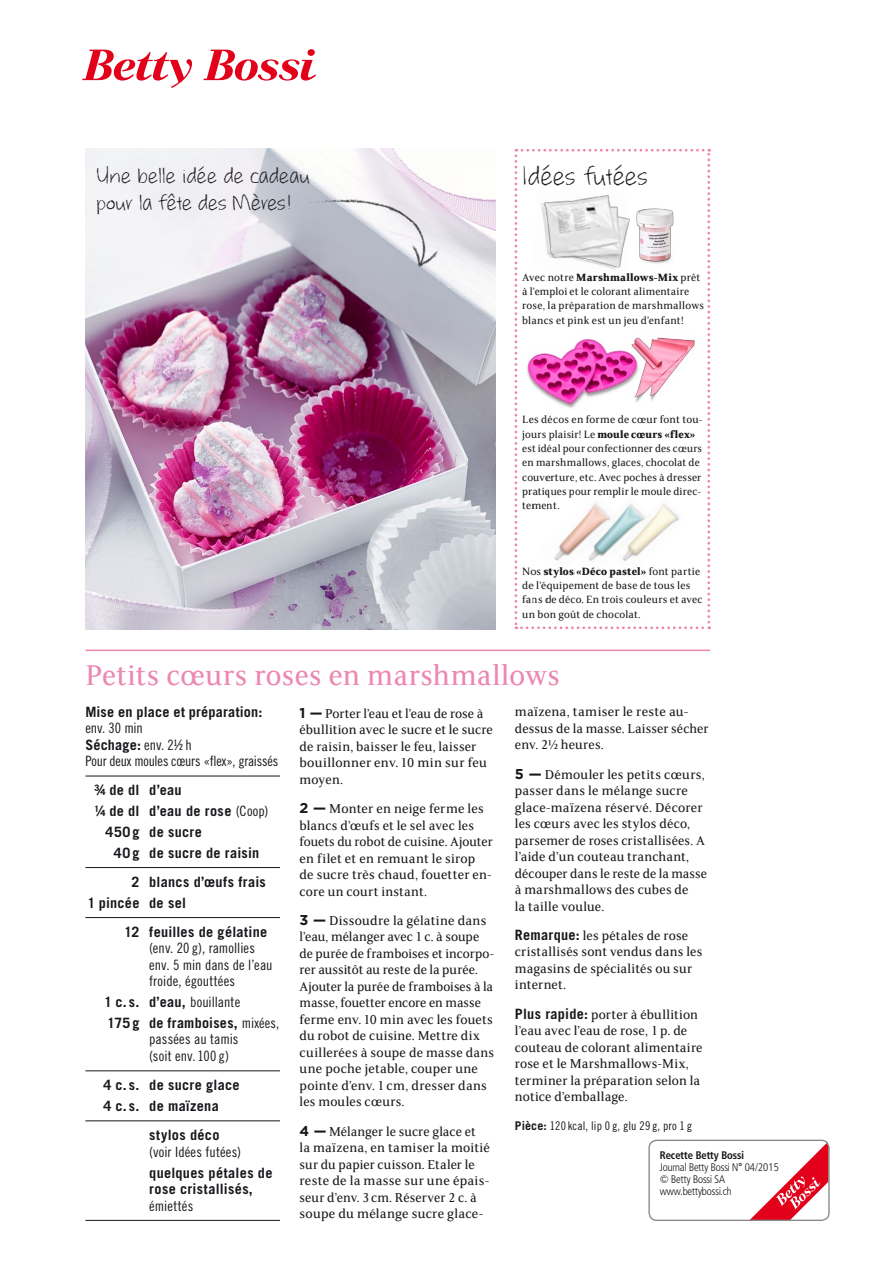
<style>
.page{position:relative;width:893px;height:1263px;background:#fff}
.page>*{position:absolute;margin:0;border:0;box-sizing:border-box;transform-origin:0 0}
.t1{font:32.85px "whateverittakes";letter-spacing:.025em;color:#1a171c}
.t2{font:31.5px "FS Sally B Bn";letter-spacing:.01em;color:#ed87b2}
.t3{font:27px/27px "whateverittakes";letter-spacing:.03em;color:#1a171c}
.t4{font:14.25px/16.5px "FS Sally B Bn";letter-spacing:.01em;color:#1a171c}
.t5{font:700 14.25px/20.7px "Trade Gothic B Bn";letter-spacing:.02em;color:#1a171c}
.t6{font:14.25px/16.5px "Trade Gothic B Bn Cn 18";letter-spacing:.005em;color:#1a171c}
.t7{font:12px "Trade Gothic B Bn Cn 18";letter-spacing:.01em;color:#1a171c}
.t8{font:11.55px/14.4px "FS Sally B Bn";letter-spacing:.01em;color:#1a171c}
.t9{font:10.8px/12px "Frutiger B Bn Con Light";color:#1a171c}
.t10{font:10.8px "Frutiger B Bn Con Bold";color:#1a171c}
.s1{font-weight:700}
.s2{font-family:"Gotham";font-weight:700}
.s3{font-family:"Trade Gothic B Bn Cn 18";font-weight:400}
.s4{font-family:"Trade Gothic B Bn";font-weight:700}
</style>
<div class="page">
<svg style="left:751px;top:1140px;width:77px;height:79px"></svg>
<div style="left:648px;top:1140px;width:182px;height:81px;border:1px solid #87888a;border-radius:8px"></div>
<svg style="left:82px;top:50px;width:110px;height:38px"></svg>
<svg style="left:203px;top:49px;width:113px;height:32px"></svg>
<img style="left:85px;top:149px;width:410px;height:480px">
<svg style="left:514px;top:149px;width:196px;height:480px"></svg>
<img style="left:537px;top:491px;width:82px;height:83px">
<img style="left:575px;top:496px;width:34px;height:78px">
<img style="left:609px;top:496px;width:78px;height:79px">
<img style="left:534px;top:190px;width:4px;height:83px">
<img style="left:538px;top:189px;width:96px;height:84px">
<img style="left:521px;top:332px;width:122px;height:86px">
<img style="left:631px;top:334px;width:66px;height:70px">
<img style="left:631px;top:201px;width:47px;height:67px">
<hr style="left:85px;top:650px;width:625px;height:1px;background:#ed87b2">
<hr style="left:85px;top:776px;width:195px;height:1px;background:#1a171c">
<hr style="left:85px;top:867px;width:195px;height:1px;background:#1a171c">
<hr style="left:85px;top:917px;width:195px;height:1px;background:#1a171c">
<hr style="left:85px;top:1070px;width:195px;height:1px;background:#1a171c">
<hr style="left:85px;top:1120px;width:195px;height:1px;background:#1a171c">
<hr style="left:85px;top:1220px;width:195px;height:1px;background:#1a171c">
<img style="left:304px;top:162px;width:141px;height:125px">
<h3 class="t3" style="left:97px;top:161px;width:214px">Une belle idée de cadeau pour la fête des Mères!</h3>
<h1 class="t1" style="left:522px;top:157px;width:127px">Idées futées</h1>
<p class="t8" style="left:522px;top:269px;width:184px">Avec notre <span class="s1">Marshmallows-Mix</span> prêt à l’emploi et le colorant alimentaire rose, la préparation de marshmallows blancs et pink est un jeu d’enfant!</p>
<p class="t8" style="left:522px;top:412px;width:182px">Les décos en forme de cœur font tou&shy;jours plaisir! Le <span class="s1">moule cœurs «flex» </span>est idéal pour confectionner des cœurs en marshmallows, glaces, chocolat de couverture, etc. Avec poches à dresser pratiques pour remplir le moule direc&shy;tement.</p>
<p class="t8" style="left:522px;top:563px;width:182px">Nos <span class="s1">stylos «Déco pastel»</span> font partie de l’équipement de base de tous les fans de déco. En trois couleurs et avec un bon goût de chocolat.</p>
<h2 class="t2" style="left:85px;top:654px;width:476px">Petits cœurs roses en marshmallows</h2>
<p class="t4" style="left:300px;top:704px;width:195px"><span class="s2">1 —</span> Porter l’eau et l’eau de rose à ébullition avec le sucre et le sucre de raisin, baisser le feu, laisser bouillonner env. 10 min sur feu moyen.</p>
<p class="t4" style="left:300px;top:800px;width:195px"><span class="s2">2 —</span> Monter en neige ferme les blancs d’œufs et le sel avec les fouets du robot de cuisine. Ajouter en filet et en remuant le sirop de sucre très chaud, fouetter en&shy;core un court instant.</p>
<p class="t4" style="left:300px;top:911px;width:196px"><span class="s2">3 —</span> Dissoudre la gélatine dans l’eau, mélanger avec 1 c. à soupe de purée de framboises et incorpo&shy;rer aussitôt au reste de la purée.<br>Ajouter la purée de framboises à la masse, fouetter encore en masse ferme env. 10 min avec les fouets du robot de cuisine. Mettre dix cuillerées à soupe de masse dans une poche jetable, couper une pointe d’env. 1 cm, dresser dans les moules cœurs.</p>
<p class="t4" style="left:300px;top:1122px;width:192px"><span class="s2">4 —</span> Mélanger le sucre glace et la maïzena, en tamiser la moitié sur du papier cuisson. Etaler le reste de la masse sur une épais&shy;seur d’env. 3 cm. Réserver 2 c. à soupe du mélange sucre glace-</p>
<p class="t5" style="left:85px;top:701px;width:178px">Mise en place et préparation:</p>
<p class="t6" style="left:85px;top:720px;width:59px">env. 30 min</p>
<p class="t5" style="left:85px;top:734px;width:108px">Séchage: <span class="s3">env. 2¿ h</span></p>
<p class="t6" style="left:85px;top:753px;width:194px">Pour deux moules cœurs «flex», graissés</p>
<p class="t5" style="left:94px;top:780px;width:89px">£ de dl d’eau</p>
<p class="t5" style="left:94px;top:800px;width:176px">¡ de dl d’eau de rose <span class="s3">(Coop)</span></p>
<p class="t5" style="left:105px;top:821px;width:98px">450 g de sucre</p>
<p class="t5" style="left:114px;top:842px;width:147px">40 g de sucre de raisin</p>
<p class="t5" style="left:87px;top:871px;width:180px;text-indent:44px">2 blancs d’œufs frais<br>1 pincée de sel</p>
<p class="t5" style="left:124px;top:921px;width:144px">12 feuilles de gélatine</p>
<p class="t6" style="left:149px;top:940px;width:125px">(env. 20 g), ramollies env. 5 min dans de l’eau froide, égouttées</p>
<p class="t5" style="left:104px;top:991px;width:176px">1 c. s. d’eau, <span class="s3">bouillante<br></span>175 g de framboises, <span class="s3">mixées,</span></p>
<p class="t6" style="left:149px;top:1031px;width:91px">passées au tamis (soit env. 100 g)</p>
<p class="t5" style="left:103px;top:1074px;width:138px">4 c. s. de sucre glace<br>4 c. s. de maïzena</p>
<p class="t5" style="left:149px;top:1124px;width:72px">stylos déco</p>
<p class="t6" style="left:149px;top:1143px;width:93px">(voir Idées futées)</p>
<p class="t5" style="left:149px;top:1164px;width:125px;line-height:16.5px">quelques pétales de rose cristallisés,</p>
<p class="t6" style="left:149px;top:1197px;width:46px">émiettés</p>
<p class="t4" style="left:515px;top:703px;width:195px">maïzena, tamiser le reste au&shy;dessus de la masse. Laisser sécher env. 2¿ heures.</p>
<p class="t4" style="left:515px;top:765px;width:194px"><span class="s2">5 —</span> Démouler les petits cœurs, passer dans le mélange sucre glace-maïzena réservé. Décorer les cœurs avec les stylos déco, parsemer de roses cristallisées. A l’aide d’un couteau tranchant, découper dans le reste de la masse à marshmallows des cubes de<br>la taille voulue.</p>
<p class="t4" style="left:515px;top:926px;width:189px"><span class="s4">Remarque:</span> les pétales de rose cristallisés sont vendus dans les magasins de spécialités ou sur internet.</p>
<p class="t4" style="left:515px;top:1005px;width:189px"><span class="s4">Plus rapide:</span> porter à ébullition l’eau avec l’eau de rose, 1 p. de couteau de colorant alimentaire rose et le Marshmallows-Mix, terminer la préparation selon la notice d’emballage.</p>
<p class="t7" style="left:515px;top:1119px;width:179px"><span class="s4">Pièce:</span> 120 kcal, lip 0 g, glu 29 g, pro 1 g</p>
<p class="t10" style="left:660px;top:1148px;width:86px">Recette Betty Bossi</p>
<p class="t9" style="left:660px;top:1161px;width:121px">Journal Betty Bossi N° 04/2015 © Betty Bossi SA www.bettybossi.ch</p>
</div>
